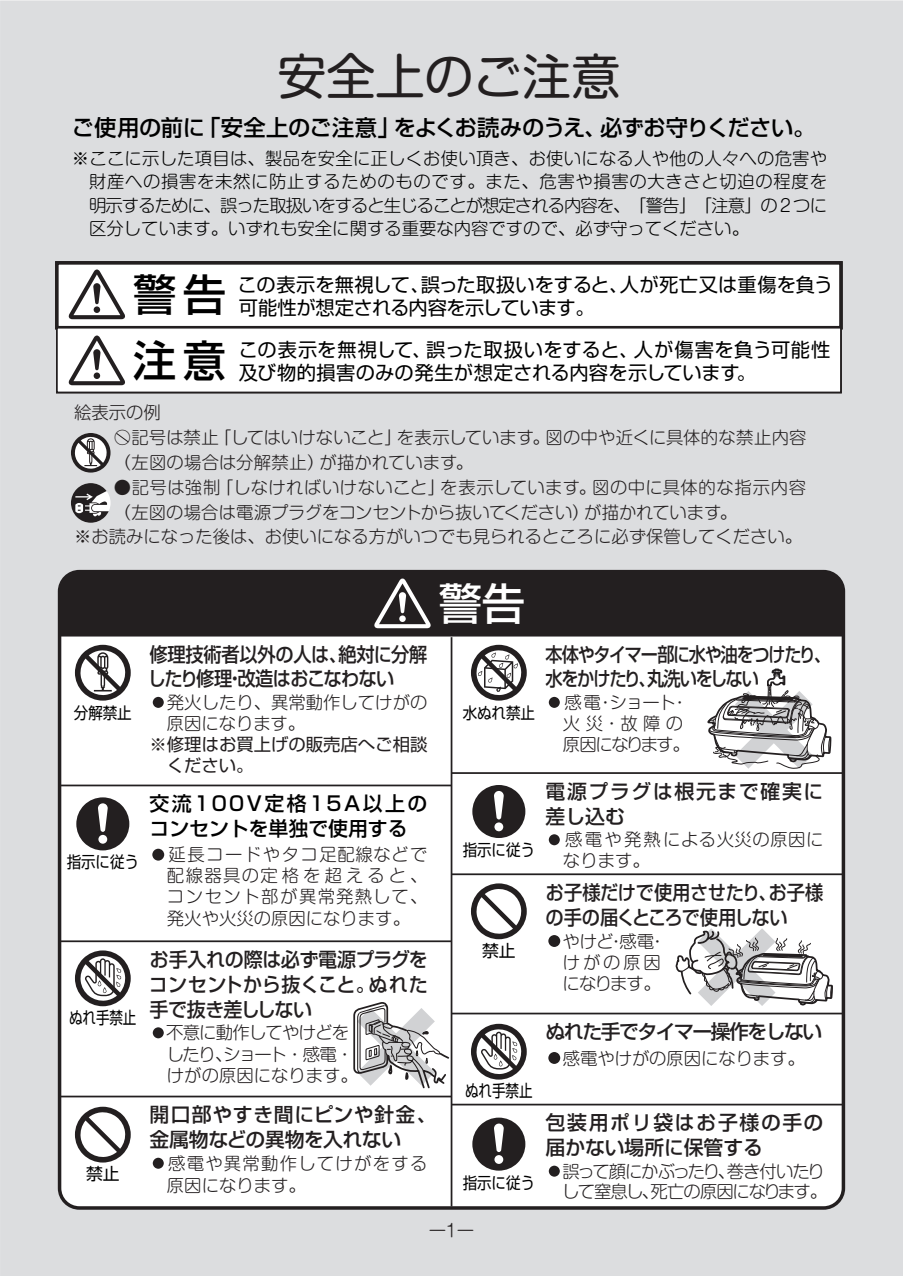
<style>
.page{position:relative;width:903px;height:1276px;background:#fff}
.page>*{position:absolute;margin:0;border:0;box-sizing:border-box;transform-origin:0 0}
.t1{font:49px "Shin M Go Pro";color:#231f20}
.t2{font:500 43.23px "Shin Go Pro";color:#000}
.t3{font:500 43.23px "Shin Go Pro";color:#fff}
.t4{font:500 22.4px "Shin Go Pro";letter-spacing:-.025em;color:#000}
.t5{font:500 19.78px/24.8px "Shin Go Pro";letter-spacing:-.02em;color:#231f20;scale:.92 1}
.t6{font:500 19.78px/24.8px "Shin Go Pro";letter-spacing:-.02em;color:#231f20;text-align:justify;scale:.96 1}
.t7{font:500 19.78px/24.8px "Shin Go Pro";letter-spacing:-.07em;color:#231f20;scale:.86 1}
.t8{font:500 19.78px/24.8px "Shin Go Pro";letter-spacing:.125em;color:#000}
.t9{font:500 19.78px/24.8px "Shin Go Pro";letter-spacing:-.02em;color:#231f20}
.t10{font:500 19.78px/24.8px "Shin Go Pro";letter-spacing:.07em;color:#231f20}
.t11{font:500 19.78px/24.8px "Shin Go Pro";letter-spacing:.085em;color:#231f20}
.t12{font:500 19.78px "Shin Go Pro";letter-spacing:-.075em;color:#231f20}
.t13{font:19.25px/22.8px "Shin Go Pro";letter-spacing:.02em;color:#000}
.t14{font:19.25px "Shin Go Pro";color:#000}
.t15{font:19.25px "Shin Go Pro";letter-spacing:-.03em;color:#000}
.t16{font:300 17.5px "Shin M Go Pro";color:#231f20}
.t17{font:300 17.32px/21px "Shin M Go Pro";color:#231f20}
.t18{font:300 17.32px/23.6px "Shin M Go Pro";color:#000;text-align:justify}
.t19{font:300 17.32px/21px "Shin M Go Pro";letter-spacing:.03em;color:#231f20}
.t20{font:300 17.32px/21px "Shin M Go Pro";letter-spacing:-.045em;color:#231f20}
.t21{font:300 17.32px/19.8px "Shin M Go Pro";letter-spacing:-.075em;color:#231f20;text-align:right}
.t22{font:300 17.32px/21px "Shin M Go Pro";letter-spacing:-.065em;color:#231f20}
.t23{font:300 17.32px/22.4px "Shin M Go Pro";letter-spacing:.07em;color:#231f20}
.t24{font:17.32px/21px "Shin Go Pro";color:#231f20}
.t25{font:16.97px "Shin Go Pro";letter-spacing:-.005em;color:#000;scale:.8 1}
.t26{font:16.8px "Shin Go Pro";color:#000}
.t27{font:16.1px "Shin Go Pro";letter-spacing:-.005em;color:#000;scale:.9 1}
</style>
<div class="page">
<div style="left:0;top:0;width:903px;height:1275px;background:#dcdddf"></div>
<div style="left:57px;top:263px;width:784px;height:65px;background:#fff"></div>
<div style="left:55px;top:261px;width:788px;height:68px;border:4px solid #231f20"></div>
<div style="left:57px;top:328px;width:784px;height:64px;background:#fff"></div>
<div style="left:56px;top:327px;width:786px;height:66px;border:2px solid #231f20"></div>
<svg style="left:68px;top:269px;width:57px;height:50px"></svg>
<svg style="left:68px;top:335px;width:57px;height:50px"></svg>
<svg style="left:71px;top:433px;width:58px;height:39px"></svg>
<svg style="left:71px;top:483px;width:40px;height:39px"></svg>
<div style="left:60px;top:571px;width:783px;height:63px;background:#231f20"></div>
<svg style="left:373px;top:577px;width:59px;height:51px;background:#5b5858"></svg>
<svg style="left:58px;top:634px;width:787px;height:574px;background:#ededed"></svg>
<h1 class="t1" style="left:277px;top:37px;width:344px">安全上のご注意</h1>
<p class="t4" style="left:72px;top:109px;width:745px">ご使用の前に「安全上のご注意」をよくお読みのうえ、必ずお守りください。</p>
<p class="t18" style="left:89px;top:144px;width:739px;text-indent:-17px">※ここに示した項目は、製品を安全に正しくお使い頂き、お使いになる人や他の人々への危害や財産への損害を未然に防止するためのものです。また、危害や損害の大きさと切迫の程度を明示するために、誤った取扱いをすると生じることが想定される内容を、「警告」「注意」の２つに区分しています。いずれも安全に関する重要な内容ですので、必ず守ってください。　</p>
<h2 class="t2" style="left:133px;top:259px;width:94px">警告</h2>
<p class="t14" style="left:238px;top:269px;width:597px">この表示を無視して、誤った取扱いをすると、人が死亡又は重傷を負う</p>
<p class="t15" style="left:239px;top:292px;width:357px">可能性が想定される内容を示しています。</p>
<h2 class="t2" style="left:133px;top:325px;width:94px">注意</h2>
<p class="t17" style="left:74px;top:400px;width:88px">絵表示の例</p>
<p class="t17" style="left:114px;top:423px;width:694px;line-height:24.7px">○記号は禁止「してはいけないこと」を表示しています。図の中や近くに具体的な禁止内容（左図の場合は分解禁止）が描かれています。</p>
<p class="t19" style="left:114px;top:474px;width:694px">●記号は強制「しなければいけないこと」を表示しています。図の中に具体的な指示内容</p>
<p class="t17" style="left:114px;top:499px;width:625px">（左図の場合は電源プラグをコンセントから抜いてください）が描かれています。</p>
<p class="t17" style="left:74px;top:524px;width:729px">※お読みになった後は、お使いになる方がいつでも見られるところに必ず保管してください。</p>
<p class="t13" style="left:239px;top:336px;width:593px">この表示を無視して、誤った取扱いをすると、人が傷害を負う可能性及び物的損害のみの発生が想定される内容を示しています。</p>
<h2 class="t3" style="left:439px;top:568px;width:88px">警告</h2>
<p class="t5" style="left:148px;top:639px;width:305px">修理技術者以外の人は、絶対に分解したり修理・改造はおこなわない</p>
<p class="t17" style="left:167px;top:690px;width:262px;text-indent:-17px">●発火したり、異常動作してけがの原因になります。</p>
<p class="t24" style="left:167px;top:732px;width:262px;text-indent:-17px">※修理はお買上げの販売店へご相談ください。</p>
<p class="t27" style="left:74px;top:699px;width:66px">分解禁止</p>
<p class="t27" style="left:463px;top:699px;width:82px">水ぬれ禁止</p>
<p class="t27" style="left:67px;top:849px;width:82px">指示に従う</p>
<p class="t25" style="left:69px;top:1003px;width:86px">ぬれ手禁止</p>
<p class="t26" style="left:86px;top:1160px;width:35px">禁止</p>
<p class="t8" style="left:150px;top:789px;width:279px">交流100V定格15A以上のコンセントを単独で使用する</p>
<p class="t17" style="left:167px;top:842px;width:262px;text-align:justify;text-indent:-17px">●延長コードやタコ足配線などで配線器具の定格を超えると、コンセント部が異常発熱して、発火や火災の原因になります。</p>
<p class="t6" style="left:149px;top:944px;width:292px">お手入れの際は必ず電源プラグをコンセントから抜くこと。ぬれた手で抜き差ししない</p>
<p class="t20" style="left:167px;top:1020px;width:192px;text-indent:-17px">●不意に動作してやけどをしたり、ショート・感電・けがの原因になります。</p>
<p class="t9" style="left:150px;top:1100px;width:288px">開口部やすき間にピンや針金、金属物などの異物を入れない</p>
<p class="t23" style="left:167px;top:1149px;width:262px;text-indent:-17px">●感電や異常動作してけがをする原因になります。</p>
<p class="t27" style="left:463px;top:836px;width:82px">指示に従う</p>
<p class="t26" style="left:482px;top:936px;width:35px">禁止</p>
<p class="t25" style="left:465px;top:1076px;width:86px">ぬれ手禁止</p>
<p class="t27" style="left:463px;top:1169px;width:82px">指示に従う</p>
<p class="t16" style="left:429px;top:1216px;width:47px">ー1ー</p>
<p class="t7" style="left:546px;top:639px;width:334px">本体やタイマー部に水や油をつけたり、水をかけたり、丸洗いをしない</p>
<p class="t22" style="left:563px;top:690px;width:128px;text-indent:-17px">●感電・ショート・火災・故障の原因になります。</p>
<p class="t11" style="left:546px;top:776px;width:279px">電源プラグは根元まで確実に差し込む</p>
<p class="t19" style="left:563px;top:827px;width:262px;text-indent:-17px">●感電や発熱による火災の原因になります。</p>
<p class="t5" style="left:546px;top:877px;width:303px">お子様だけで使用させたり、お子様の手の届くところで使用しない</p>
<p class="t17" style="left:562px;top:928px;width:105px;text-indent:-17px">●やけど・感電・けがの原因になります。</p>
<p class="t12" style="left:546px;top:1015px;width:278px">ぬれた手でタイマー操作をしない</p>
<p class="t17" style="left:546px;top:1045px;width:261px">●感電やけがの原因になります。</p>
<p class="t10" style="left:546px;top:1107px;width:279px">包装用ポリ袋はお子様の手の届かない場所に保管する</p>
<p class="t21" style="left:546px;top:1159px;width:283px">●誤って顔にかぶったり、巻き付いたりして窒息し、死亡の原因になります。</p>
</div>
